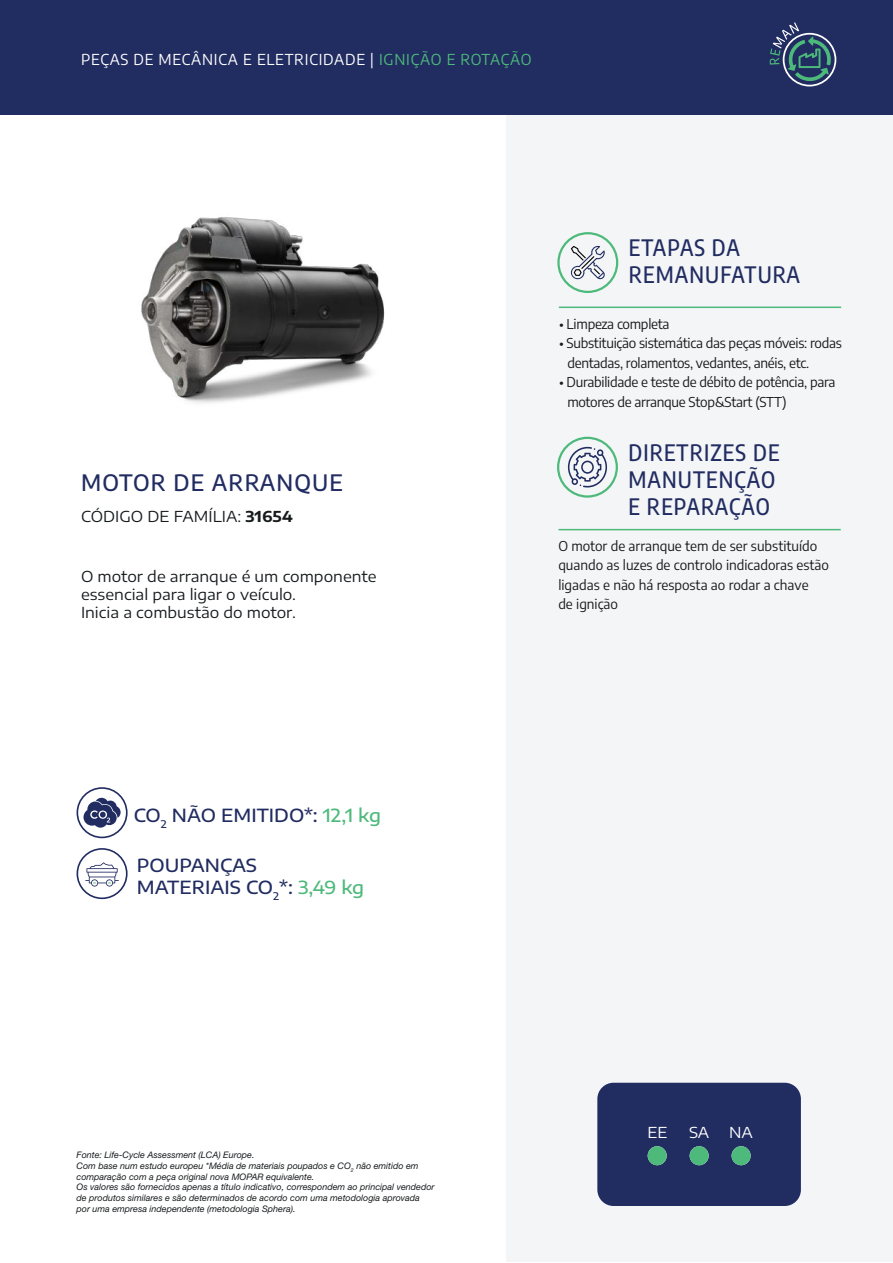
<style>
.page{position:relative;width:893px;height:1263px;background:#fff}
.page>*{position:absolute;margin:0;border:0;box-sizing:border-box;transform-origin:0 0}
.t1{font:500 22.5px/27px "Encode Sans Condensed";letter-spacing:.05em;color:#212c61}
.t2{font:500 22.5px "Encode Sans";letter-spacing:.05em;color:#212c61}
.t3{font:500 18px/21.6px "Encode Sans Expanded";color:#212c61}
.t4{font:15px/18px "Encode Sans Expanded";color:#171b1d}
.t5{font:15px "Encode Sans";letter-spacing:.05em;color:#fff}
.t6{font:15px "Encode Sans Expanded";color:#fff}
.t7{font:13.5px/19.5px "Encode Sans";letter-spacing:-.02em;color:#171b1d}
.t8{font:13.5px/19.5px "Encode Sans";color:#171b1d}
.t9{font:italic 9px/10.8px "Helvetica Neue LT Pro";color:#171b1d}
.s1{color:#4dba7b}
.s2{font-weight:700}
</style>
<div class="page">
<div style="left:506px;top:114px;width:386px;height:1148px;background:#f4f5f7"></div>
<div style="left:597px;top:1083px;width:204px;height:123px;background:#212c61;border-radius:16px"></div>
<svg style="left:77px;top:788px;width:50px;height:49px"></svg>
<div style="left:77px;top:787px;width:51px;height:51px;border:2px solid #212c61;border-radius:50%"></div>
<svg style="left:83px;top:798px;width:38px;height:30px"></svg>
<div style="left:77px;top:848px;width:51px;height:51px;border:2px solid #212c61;border-radius:50%"></div>
<svg style="left:85px;top:862px;width:34px;height:24px"></svg>
<div style="left:0;top:0;width:893px;height:115px;background:#212c61"></div>
<svg style="left:770px;top:22px;width:66px;height:64px"></svg>
<img style="left:141px;top:217px;width:244px;height:186px">
<svg style="left:571px;top:245px;width:34px;height:35px"></svg>
<div style="left:557px;top:232px;width:61px;height:61px;border:2px solid #4dba7b;border-radius:50%"></div>
<hr style="left:559px;top:307px;width:282px;height:1px;background:#4dba7b">
<div style="left:557px;top:437px;width:61px;height:61px;border:2px solid #4dba7b;border-radius:50%"></div>
<svg style="left:568px;top:447px;width:39px;height:40px"></svg>
<hr style="left:558px;top:529px;width:283px;height:1px;background:#4dba7b">
<div style="left:648px;top:1146px;width:19px;height:19px;background:#4dba7b;border-radius:50%"></div>
<div style="left:690px;top:1146px;width:19px;height:19px;background:#4dba7b;border-radius:50%"></div>
<div style="left:732px;top:1146px;width:19px;height:19px;background:#4dba7b;border-radius:50%"></div>
<h3 class="t5" style="left:81px;top:49px;width:452px">PEÇAS DE MECÂNICA E ELETRICIDADE | <span class="s1">IGNIÇÃO E ROTAÇÃO</span></h3>
<h1 class="t2" style="left:81px;top:467px;width:263px">MOTOR DE ARRANQUE</h1>
<h3 class="t4" style="left:81px;top:506px;width:213px">CÓDIGO DE FAMÍLIA: <span class="s2">31654</span></h3>
<h3 class="t4" style="left:81px;top:567px;width:297px">O motor de arranque é um componente essencial para ligar o veículo.<br>Inicia a combustão do motor.</h3>
<h1 class="t1" style="left:629px;top:233px;width:173px">ETAPAS DA<br>REMANUFATURA</h1>
<h3 class="t7" style="left:559px;top:313px;width:112px">• Limpeza completa</h3>
<h3 class="t7" style="left:567px;top:333px;width:276px;text-indent:-8px">• Substituição sistemática das peças móveis: rodas dentadas, rolamentos, vedantes, anéis, etc.</h3>
<h3 class="t7" style="left:567px;top:372px;width:269px;text-indent:-8px">• Durabilidade e teste de débito de potência, para motores de arranque Stop&amp;Start (STT)</h3>
<h1 class="t1" style="left:628px;top:438px;width:152px">DIRETRIZES DE<br>MANUTENÇÃO<br>E REPARAÇÃO</h1>
<h3 class="t8" style="left:558px;top:535px;width:272px">O motor de arranque tem de ser substituído quando as luzes de controlo indicadoras estão ligadas e não há resposta ao rodar a chave<br>de ignição</h3>
<h2 class="t3" style="left:134px;top:803px;width:249px">CO<sub>2</sub> NÃO EMITIDO*: <span class="s1">12,1 kg</span></h2>
<h2 class="t3" style="left:137px;top:854px;width:229px">POUPANÇAS<br>MATERIAIS CO<sub>2</sub>*: <span class="s1">3,49 kg</span></h2>
<p class="t9" style="left:77px;top:1149px;width:360px">Fonte: Life-Cycle Assessment (LCA) Europe.<br>Com base num estudo europeu *Média de materiais poupados e CO<sub>2</sub> não emitido em comparação com a peça original nova MOPAR equivalente.<br>Os valores são fornecidos apenas a título indicativo, correspondem ao principal vendedor de produtos similares e são determinados de acordo com uma metodologia aprovada por uma empresa independente (metodologia Sphera).</p>
<h3 class="t6" style="left:647px;top:1122px;width:22px">EE</h3>
<h3 class="t6" style="left:689px;top:1122px;width:22px">SA</h3>
<h3 class="t6" style="left:729px;top:1122px;width:25px">NA</h3>
</div>
